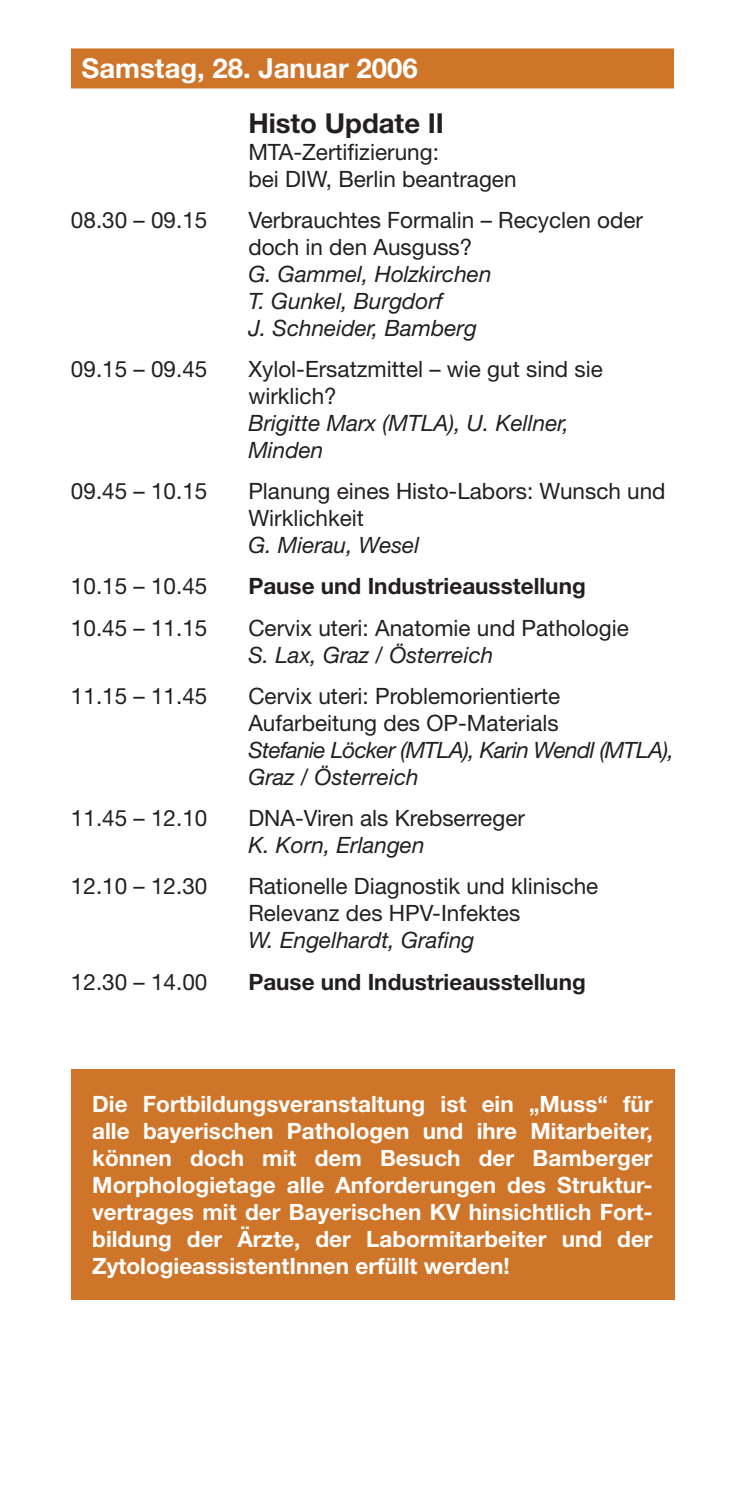
<style>
.page{position:relative;width:745px;height:1489px;background:#fff}
.page>*{position:absolute;margin:0;border:0;box-sizing:border-box;transform-origin:0 0}
.t1{font:700 27.5px "Helvetica Neue";color:#fff}
.t2{font:700 27.5px "Helvetica Neue";color:#231f20}
.t3{font:22.5px/27px "Helvetica Neue";color:#231f20}
.t4{font:700 22.5px/27px "Helvetica Neue";color:#fff;text-align:justify}
.t5{font:italic 22.5px/27px "Helvetica Neue";color:#231f20}
.t6{font:700 22.5px "Helvetica Neue";color:#231f20}
.t7{font:italic 22.5px/27px "Helvetica Neue";letter-spacing:-.03em;color:#231f20}
</style>
<div class="page">
<div style="left:71px;top:48px;width:602px;height:40px;background:#ce752a"></div>
<div style="left:71px;top:1068px;width:602px;height:231px;background:#ce752a"></div>
<p class="t1" style="left:81px;top:51px;width:337px">Samstag, 28. Januar 2006</p>
<p class="t2" style="left:248px;top:106px;width:197px">Histo Update II</p>
<p class="t3" style="left:248px;top:138px;width:269px">MTA-Zertifizierung:<br>bei DIW, Berlin beantragen</p>
<p class="t3" style="left:71px;top:206px;width:138px">08.30 – 09.15</p>
<p class="t3" style="left:248px;top:206px;width:396px">Verbrauchtes Formalin – Recyclen oder doch in den Ausguss?</p>
<p class="t5" style="left:248px;top:260px;width:244px">G. Gammel, Holzkirchen<br>T. Gunkel, Burgdorf<br>J. Schneider, Bamberg</p>
<p class="t3" style="left:71px;top:355px;width:138px">09.15 – 09.45</p>
<p class="t3" style="left:248px;top:355px;width:356px">Xylol-Ersatzmittel – wie gut sind sie wirklich?</p>
<p class="t5" style="left:248px;top:409px;width:322px">Brigitte Marx (MTLA), U. Kellner,<br>Minden</p>
<p class="t3" style="left:71px;top:477px;width:138px">09.45 – 10.15</p>
<p class="t3" style="left:248px;top:477px;width:418px">Planung eines Histo-Labors: Wunsch und<br>Wirklichkeit</p>
<p class="t5" style="left:248px;top:531px;width:172px">G. Mierau, Wesel</p>
<p class="t3" style="left:71px;top:572px;width:138px">10.15 – 10.45</p>
<p class="t6" style="left:248px;top:572px;width:339px">Pause und Industrieausstellung</p>
<p class="t3" style="left:71px;top:613px;width:138px">10.45 – 11.15</p>
<p class="t3" style="left:248px;top:613px;width:382px">Cervix uteri: Anatomie und Pathologie</p>
<p class="t5" style="left:248px;top:640px;width:246px">S. Lax, Graz / Österreich</p>
<p class="t3" style="left:71px;top:682px;width:138px">11.15 – 11.45</p>
<p class="t3" style="left:248px;top:682px;width:313px">Cervix uteri: Problemorientierte<br>Aufarbeitung des OP-Materials</p>
<p class="t7" style="left:248px;top:736px;width:427px">Stefanie Löcker (MTLA), Karin Wendl (MTLA),<br>Graz / Österreich</p>
<p class="t3" style="left:71px;top:804px;width:138px">11.45 – 12.10</p>
<p class="t3" style="left:248px;top:804px;width:278px">DNA-Viren als Krebserreger</p>
<p class="t5" style="left:248px;top:831px;width:178px">K. Korn, Erlangen</p>
<p class="t3" style="left:71px;top:872px;width:138px">12.10 – 12.30</p>
<p class="t3" style="left:248px;top:872px;width:351px">Rationelle Diagnostik und klinische<br>Relevanz des HPV-Infektes</p>
<p class="t5" style="left:248px;top:926px;width:227px">W. Engelhardt, Grafing</p>
<p class="t3" style="left:71px;top:967px;width:138px">12.30 – 14.00</p>
<p class="t6" style="left:248px;top:967px;width:339px">Pause und Industrieausstellung</p>
<p class="t4" style="left:92px;top:1089px;width:561px">Die Fortbildungsveranstaltung ist ein „Muss“ für alle bayerischen Pathologen und ihre Mitarbeiter, können doch mit dem Besuch der Bamberger Morphologietage alle Anforderungen des Struktur&shy;vertrages mit der Bayerischen KV hinsichtlich Fort&shy;bildung der Ärzte, der Labormitarbeiter und der ZytologieassistentInnen erfüllt werden!</p>
</div>
